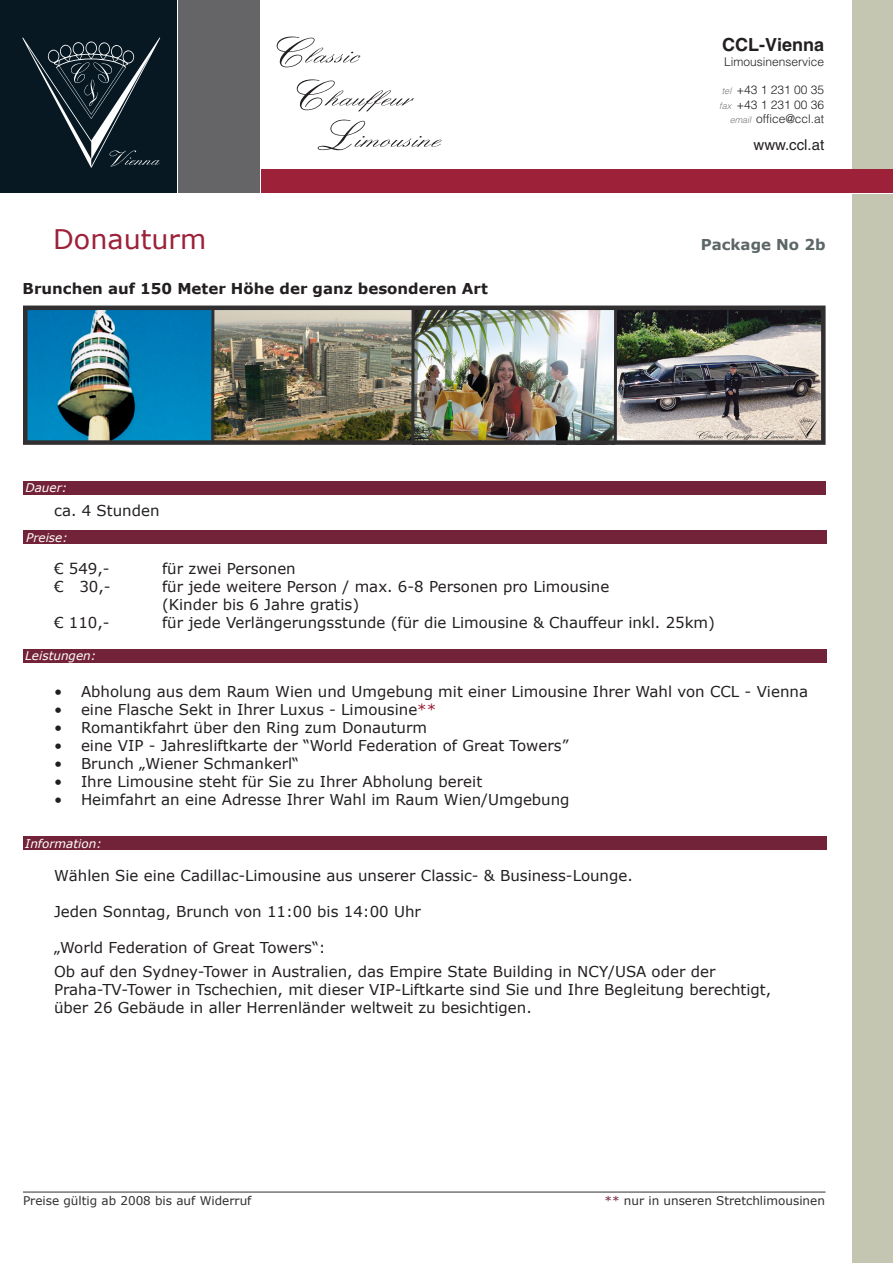
<style>
.page{position:relative;width:893px;height:1263px;background:#fff}
.page>*{position:absolute;margin:0;border:0;box-sizing:border-box;transform-origin:0 0}
.t1{font:27px "Verdana";color:#9c2139}
.t2{font:700 18px "Helvetica LT";color:#231f20}
.t3{font:15px/18px "Verdana";color:#231f20;text-align:justify}
.t4{font:700 15px "Verdana";color:#231f20}
.t5{font:700 15px "Verdana";color:#5e6768}
.t6{font:15px "Helvetica LT";color:#231f20}
.t7{font:300 12px/14.4px "Helvetica LT";color:#231f20;text-align:right}
.t8{font:12px "Verdana";color:#312f30}
.t9{font:italic 12px "Verdana";color:#fff}
.s1{font-style:italic;font-size:9px;color:#757679}
.s2{color:#9c2139}
.s3{color:#732339}
</style>
<div class="page">
<div style="left:0;top:0;width:176px;height:193px;background:#071822"></div>
<div style="left:178px;top:0;width:81px;height:193px;background:#656568"></div>
<div style="left:261px;top:170px;width:632px;height:23px;background:#9d2239"></div>
<div style="left:853px;top:0;width:40px;height:168px;background:#c4c6b1"></div>
<div style="left:853px;top:194px;width:40px;height:1069px;background:#c4c6b1"></div>
<svg style="left:277px;top:37px;width:164px;height:113px"></svg>
<svg style="left:22px;top:37px;width:138px;height:131px"></svg>
<hr style="left:23px;top:1192px;width:802px;height:1px;background:#312f30">
<div style="left:23px;top:481px;width:802px;height:13px;background:#732339"></div>
<div style="left:23px;top:649px;width:803px;height:14px;background:#732339"></div>
<div style="left:23px;top:530px;width:803px;height:14px;background:#732339"></div>
<div style="left:23px;top:836px;width:803px;height:14px;background:#732339"></div>
<img style="left:617px;top:311px;width:204px;height:129px">
<img style="left:28px;top:311px;width:383px;height:129px">
<img style="left:415px;top:311px;width:199px;height:129px">
<div style="left:23px;top:306px;width:803px;height:139px;border:4px solid #312f30"></div>
<hr style="left:211px;top:308px;width:3px;height:134px;background:#312f30">
<svg style="left:411px;top:308px;width:4px;height:135px"></svg>
<hr style="left:614px;top:308px;width:3px;height:135px;background:#312f30">
<p class="t2" style="left:722px;top:34px;width:104px">CCL-Vienna</p>
<p class="t7" style="left:724px;top:54px;width:102px">Limousinenservice</p>
<p class="t7" style="left:719px;top:83px;width:106px"><span class="s1">tel</span> +43 1 231 00 35 <span class="s1">fax</span> +43 1 231 00 36 <span class="s1">email</span> office@ccl.at</p>
<p class="t6" style="left:753px;top:136px;width:72px">www.ccl.at</p>
<p class="t1" style="left:53px;top:221px;width:155px">Donauturm</p>
<p class="t5" style="left:701px;top:235px;width:126px">Package No 2b</p>
<p class="t4" style="left:23px;top:279px;width:467px">Brunchen auf 150 Meter Höhe der ganz besonderen Art</p>
<p class="t9" style="left:26px;top:480px;width:43px">Dauer:</p>
<p class="t3" style="left:54px;top:501px;width:107px">ca. 4 Stunden</p>
<p class="t9" style="left:26px;top:530px;width:43px">Preise:</p>
<p class="t3" style="left:54px;top:559px;width:57px">€ 549,-</p>
<p class="t3" style="left:162px;top:559px;width:135px">für zwei Personen</p>
<p class="t3" style="left:54px;top:577px;width:58px">€ 30,-</p>
<p class="t3" style="left:162px;top:577px;width:449px">für jede weitere Person / max. 6-8 Personen pro Limousine</p>
<p class="t3" style="left:162px;top:595px;width:199px">(Kinder bis 6 Jahre gratis)</p>
<p class="t3" style="left:54px;top:613px;width:57px">€ 110,-</p>
<p class="t3" style="left:162px;top:613px;width:554px">für jede Verlängerungsstunde (für die Limousine &amp; Chauffeur inkl. 25km)</p>
<p class="t9" style="left:25px;top:648px;width:72px">Leistungen:</p>
<p class="t3" style="left:54px;top:682px;width:10px">• • • • • • •</p>
<p class="t3" style="left:81px;top:682px;width:728px">Abholung aus dem Raum Wien und Umgebung mit einer Limousine Ihrer Wahl von CCL - Vienna</p>
<p class="t3" style="left:81px;top:700px;width:357px">eine Flasche Sekt in Ihrer Luxus - Limousine<span class="s2">**</span></p>
<p class="t3" style="left:81px;top:718px;width:348px">Romantikfahrt über den Ring zum Donauturm</p>
<p class="t3" style="left:81px;top:736px;width:489px">eine VIP - Jahresliftkarte der “World Federation of Great Towers”</p>
<p class="t3" style="left:81px;top:754px;width:220px">Brunch „Wiener Schmankerl“</p>
<p class="t3" style="left:81px;top:772px;width:403px">Ihre Limousine steht für Sie zu Ihrer Abholung bereit</p>
<p class="t3" style="left:81px;top:790px;width:490px">Heimfahrt an eine Adresse Ihrer Wahl im Raum Wien/Umgebung</p>
<p class="t9" style="left:25px;top:836px;width:78px">Information:</p>
<p class="t3" style="left:54px;top:866px;width:580px">Wählen Sie eine Cadillac-Limousine aus unserer Classic- &amp; Business-Lounge.</p>
<p class="t3" style="left:54px;top:902px;width:368px">Jeden Sonntag, Brunch von 11:00 bis 14:00 Uhr</p>
<p class="t3" style="left:54px;top:938px;width:273px">„World Federation of Great Towers“:</p>
<p class="t3" style="left:54px;top:962px;width:719px;text-align:left">Ob auf den Sydney-Tower in Australien, das Empire State Building in NCY/USA oder der<br>Praha-TV-Tower in Tschechien, mit dieser VIP-Liftkarte sind Sie und Ihre Begleitung berechtigt, über 26 Gebäude in aller Herrenländer weltweit zu besichtigen.</p>
<p class="t8" style="left:23px;top:1193px;width:230px">Preise gültig ab 2008 bis auf Widerruf</p>
<p class="t8" style="left:604px;top:1193px;width:222px"><span class="s3">**</span> nur in unseren Stretchlimousinen</p>
</div>
